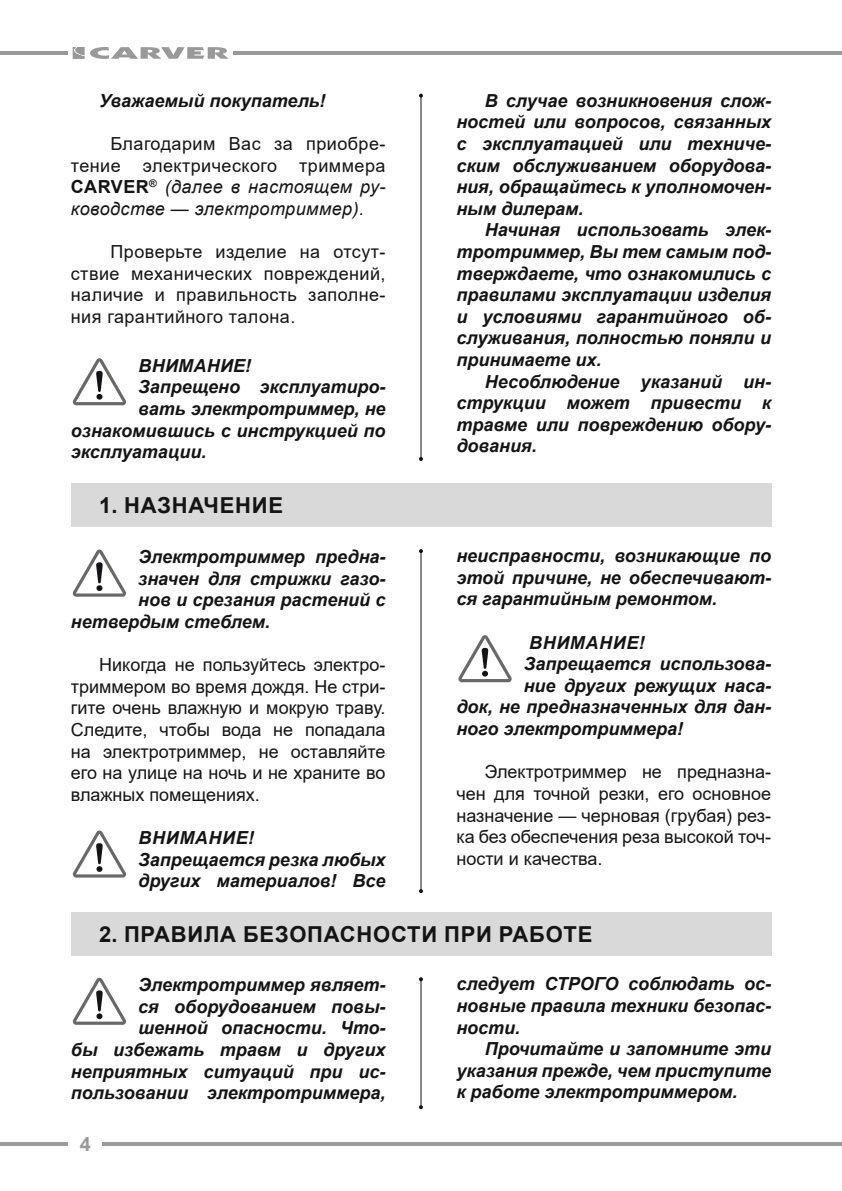
<style>
.page{position:relative;width:842px;height:1191px;background:#fff}
.page>*{position:absolute;margin:0;border:0;box-sizing:border-box;transform-origin:0 0}
.t1{font:700 22px "Arial";letter-spacing:.035em;color:#131413}
.t2{font:700 20px "Arial";color:#999}
.t3{font:italic 700 18px/21.6px "Arial";color:#131413;text-align:justify}
.t4{font:18px/21.6px "Arial";letter-spacing:.005em;color:#131413;text-align:justify}
.t5{font:italic 700 18px "Arial";letter-spacing:.035em;color:#131413}
.s1{font-weight:700}
.s2{font-style:italic}
</style>
<div class="page">
<hr style="left:234px;top:51px;width:608px;height:4px;background:#999">
<hr style="left:102px;top:1142px;width:740px;height:3px;background:#999">
<hr style="left:0;top:51px;width:68px;height:4px;background:#999">
<svg style="left:0;top:1142px;width:68px;height:3px"></svg>
<svg style="left:73px;top:47px;width:156px;height:12px"></svg>
<svg style="left:73px;top:358px;width:53px;height:47px"></svg>
<svg style="left:73px;top:549px;width:53px;height:47px"></svg>
<svg style="left:73px;top:830px;width:53px;height:47px"></svg>
<svg style="left:73px;top:977px;width:53px;height:47px"></svg>
<div style="left:71px;top:483px;width:700px;height:43px;background:#d9d9d9"></div>
<div style="left:71px;top:912px;width:700px;height:43px;background:#d9d9d9"></div>
<hr style="left:420px;top:551px;width:1px;height:340px;background:#131413">
<svg style="left:419px;top:549px;width:4px;height:4px"></svg>
<svg style="left:419px;top:889px;width:4px;height:4px"></svg>
<hr style="left:420px;top:979px;width:1px;height:128px;background:#131413">
<svg style="left:419px;top:977px;width:4px;height:4px"></svg>
<svg style="left:419px;top:1105px;width:4px;height:4px"></svg>
<hr style="left:420px;top:96px;width:1px;height:363px;background:#131413">
<svg style="left:419px;top:94px;width:4px;height:4px"></svg>
<svg style="left:419px;top:457px;width:4px;height:4px"></svg>
<svg style="left:458px;top:635px;width:54px;height:47px"></svg>
<p class="t3" style="left:99px;top:90px;width:228px">Уважаемый покупатель!</p>
<p class="t4" style="left:71px;top:133px;width:316px;text-indent:40px">Благодарим Вас за приобре&shy;тение электрического триммера <span class="s1">CARVER</span><sup>®</sup> <span class="s2">(далее в настоящем ру&shy;ководстве — электротриммер).</span></p>
<p class="t4" style="left:71px;top:241px;width:316px;text-indent:40px">Проверьте изделие на отсут&shy;ствие механических повреждений, наличие и правильность заполне&shy;ния гарантийного талона.</p>
<p class="t3" style="left:139px;top:355px;width:114px">ВНИМАНИЕ!</p>
<p class="t3" style="left:138px;top:377px;width:249px">Запрещено эксплуатиро-</p>
<p class="t3" style="left:138px;top:398px;width:249px">вать электротриммер, не</p>
<p class="t3" style="left:71px;top:420px;width:316px">ознакомившись с инструкцией по</p>
<p class="t3" style="left:71px;top:441px;width:137px">эксплуатации.</p>
<p class="t1" style="left:99px;top:489px;width:185px">1. НАЗНАЧЕНИЕ</p>
<p class="t3" style="left:138px;top:546px;width:249px">Электротриммер предна-</p>
<p class="t3" style="left:138px;top:568px;width:249px">значен для стрижки газо-</p>
<p class="t3" style="left:138px;top:590px;width:249px">нов и срезания растений с</p>
<p class="t3" style="left:71px;top:611px;width:201px">нетвердым стеблем.</p>
<p class="t4" style="left:71px;top:654px;width:316px;text-indent:28px">Никогда не пользуйтесь электро&shy;триммером во время дождя. Не стри&shy;гите очень влажную и мокрую траву.<br>Следите, чтобы вода не попадала на электротриммер, не оставляйте его на улице на ночь и не храните во влажных помещениях.</p>
<p class="t3" style="left:138px;top:827px;width:249px;text-align:left">ВНИМАНИЕ!<br>Запрещается резка любых других материалов! Все</p>
<p class="t3" style="left:456px;top:90px;width:316px;text-indent:28px">В случае возникновения слож&shy;ностей или вопросов, связанных с эксплуатацией или техниче&shy;ским обслуживанием оборудова&shy;ния, обращайтесь к уполномочен&shy;ным дилерам.</p>
<p class="t3" style="left:456px;top:220px;width:316px;text-indent:28px">Начиная использовать элек&shy;тротриммер, Вы тем самым под&shy;тверждаете, что ознакомились с правилами эксплуатации изделия и условиями гарантийного об&shy;служивания, полностью поняли и принимаете их.</p>
<p class="t3" style="left:456px;top:371px;width:316px;text-indent:28px">Несоблюдение указаний ин&shy;струкции может привести к травме или повреждению обору&shy;дования.</p>
<p class="t3" style="left:456px;top:545px;width:316px">неисправности, возникающие по этой причине, не обеспечивают&shy;ся гарантийным ремонтом.</p>
<p class="t5" style="left:529px;top:630px;width:117px">ВНИМАНИЕ!</p>
<p class="t3" style="left:524px;top:653px;width:249px">Запрещается использова-</p>
<p class="t3" style="left:524px;top:675px;width:249px">ние других режущих наса-</p>
<p class="t3" style="left:456px;top:697px;width:316px">док, не предназначенных для дан-</p>
<p class="t3" style="left:456px;top:718px;width:228px">ного электротриммера!</p>
<p class="t4" style="left:456px;top:761px;width:316px;text-indent:28px">Электротриммер не предназна&shy;чен для точной резки, его основное назначение — черновая (грубая) рез&shy;ка без обеспечения реза высокой точ&shy;ности и качества.</p>
<p class="t1" style="left:99px;top:918px;width:495px">2. ПРАВИЛА БЕЗОПАСНОСТИ ПРИ РАБОТЕ</p>
<p class="t3" style="left:71px;top:974px;width:316px;text-align:right">Электротриммер являет-<br>ся оборудованием повы&shy;шенной опасности. Что-<br>бы избежать травм и других неприятных ситуаций при ис&shy;пользовании электротриммера,</p>
<p class="t2" style="left:80px;top:1129px;width:13px">4</p>
<p class="t3" style="left:456px;top:973px;width:316px">следует СТРОГО соблюдать ос&shy;новные правила техники безопас&shy;ности.</p>
<p class="t3" style="left:456px;top:1038px;width:316px;text-indent:28px">Прочитайте и запомните эти указания прежде, чем приступите к работе электротриммером.</p>
</div>
